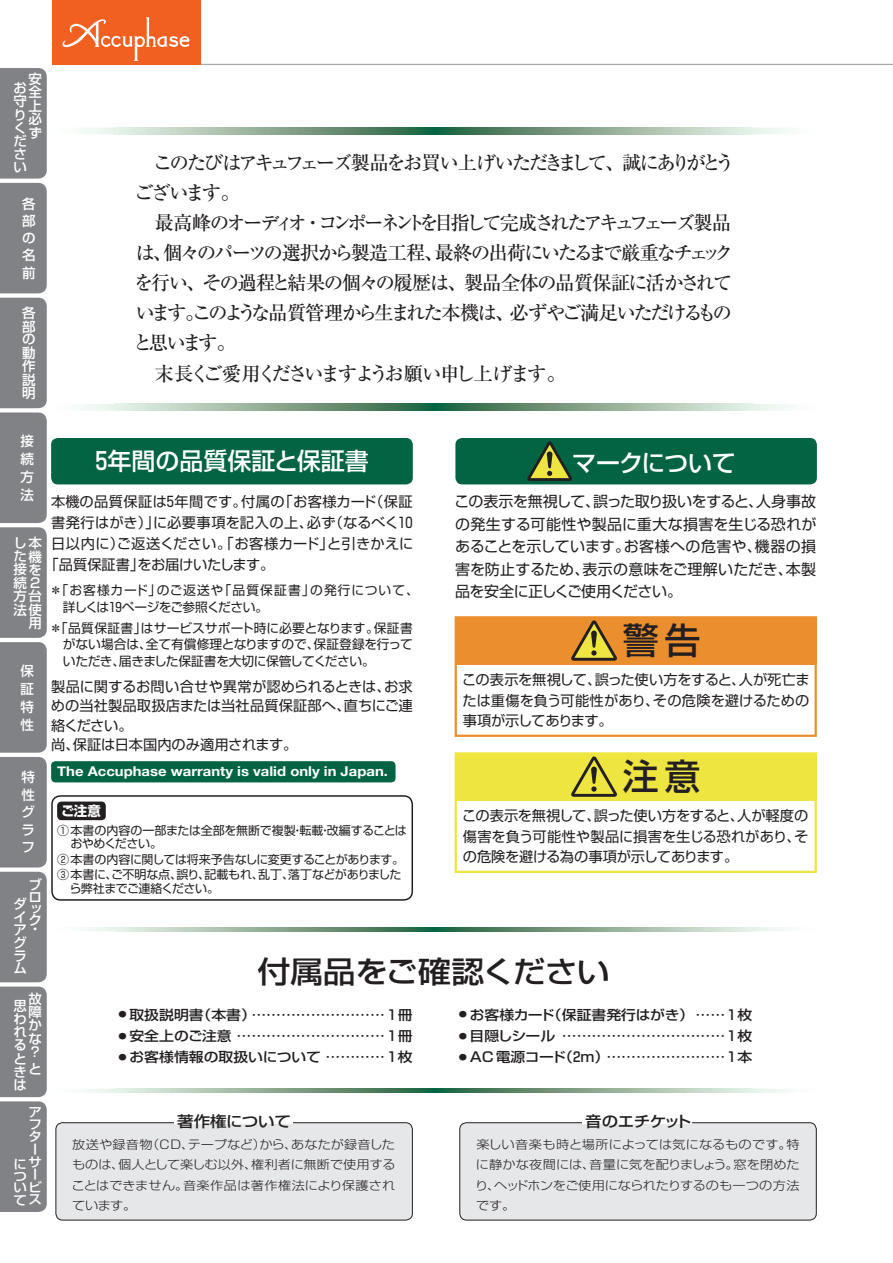
<style>
.page{position:relative;width:893px;height:1263px;background:#fff}
.page>*{position:absolute;margin:0;border:0;box-sizing:border-box;transform-origin:0 0}
.t1{font:500 36px "Shin Go Pro";color:#231f20}
.t2{font:500 30px "Shin Go Pro";letter-spacing:-.02em;color:#231f20;scale:1.1 1}
.t3{font:500 24px "Shin Go Pro";color:#fff}
.t4{font:500 24px "Shin Go Pro";letter-spacing:-.025em;color:#fff}
.t5{font:500 19.5px/30px "Ryumin Pro";letter-spacing:-.13em;color:#231f20}
.t6{font:15px/22.5px "Shin Go Pro";letter-spacing:-.005em;color:#231f20;text-align:justify}
.t7{font:500 15px "Shin Go Pro";letter-spacing:-.02em;color:#231f20;scale:1.1 1}
.t8{font:500 15px "Shin Go Pro";letter-spacing:-.04em;color:#231f20;scale:1.1 1}
.t9{font:14.25px/20.2px "Shin Go Pro";color:#231f20;text-align:justify}
.t10{font:14.25px "Shin Go Pro";letter-spacing:.025em;color:#231f20}
.t11{font:14.25px "Shin Go Pro";letter-spacing:-.02em;color:#231f20}
.t12{font:500 13.5px "Shin Go Pro";color:#231f20;scale:1.1 1}
.t13{font:500 13.5px/13.4px "Shin Go Pro";color:#fff;text-align:justify}
.t14{font:700 13.5px "Helvetica Neue";color:#fff;scale:1.1 1}
.t15{font:500 13.5px "Shin Go Pro";letter-spacing:-.02em;color:#231f20;scale:1.1 1}
.t16{font:700 13.5px "Shin Go Pro";color:#fff}
.t17{font:500 12.9px/11.4px "Shin Go Pro";color:#fff;scale:1.05 1}
.t18{font:12.75px/16.6px "Shin Go Pro";letter-spacing:-.02em;color:#231f20;text-align:justify}
.t19{font:12.75px/16.5px "Shin Go Pro";letter-spacing:.035em;color:#231f20}
.t20{font:300 12px/20.2px "Shin Go Pro";letter-spacing:-.005em;color:#231f20;text-align:justify;scale:1.1 1}
.t21{font:12px/13.5px "Shin Go Pro";letter-spacing:-.03em;color:#231f20}
</style>
<div class="page">
<svg style="left:201px;top:63px;width:692px;height:2px"></svg>
<div style="left:52px;top:0;width:149px;height:65px;background:#f26021"></div>
<svg style="left:62px;top:17px;width:128px;height:44px"></svg>
<div style="left:51px;top:438px;width:362px;height:46px;background:#026442;border-radius:7px"></div>
<div style="left:51px;top:761px;width:345px;height:21px;background:#026442;border-radius:4px"></div>
<img style="left:115px;top:1089px;width:638px;height:4px">
<img style="left:115px;top:927px;width:638px;height:4px">
<div style="left:455px;top:438px;width:362px;height:46px;background:#026442;border-radius:7px"></div>
<div style="left:455px;top:616px;width:362px;height:121px;border:2px solid #eb8f2e"></div>
<div style="left:455px;top:752px;width:362px;height:121px;border:2px solid #eee541"></div>
<div style="left:455px;top:617px;width:361px;height:47px;background:#eb8f2e"></div>
<svg style="left:571px;top:620px;width:46px;height:41px"></svg>
<div style="left:455px;top:753px;width:361px;height:47px;background:#eee541"></div>
<svg style="left:571px;top:756px;width:46px;height:41px"></svg>
<img style="left:115px;top:128px;width:638px;height:6px">
<img style="left:115px;top:404px;width:638px;height:7px">
<div style="left:57px;top:801px;width:49px;height:19px;background:#231f20;border-radius:4px"></div>
<div style="left:51px;top:795px;width:362px;height:106px;border:2px solid #231f20;border-radius:9px"></div>
<svg style="left:527px;top:441px;width:45px;height:40px"></svg>
<div style="left:56px;top:1123px;width:356px;height:97px;background:#e6e7e9;border-radius:7px"></div>
<div style="left:56px;top:1122px;width:357px;height:98px;border:1px solid #231f20;border-radius:7px"></div>
<div style="left:174px;top:1113px;width:118px;height:10px;background:#fff"></div>
<div style="left:460px;top:1123px;width:356px;height:97px;background:#e6e7e9;border-radius:7px"></div>
<div style="left:459px;top:1122px;width:358px;height:98px;border:1px solid #231f20;border-radius:7px"></div>
<div style="left:582px;top:1113px;width:110px;height:10px;background:#fff"></div>
<div style="left:0;top:68px;width:47px;height:1144px;background:#808285"></div>
<p class="t13" style="left:28px;top:70px;width:15px">安全上必ず</p>
<p class="t13" style="left:13px;top:80px;width:15px;text-align:left">お守りください</p>
<p class="t13" style="left:22px;top:193px;width:15px;line-height:17.2px">各部の名前</p>
<p class="t13" style="left:22px;top:305px;width:15px">各部の動作説明</p>
<p class="t5" style="left:133px;top:147px;width:603px">　このたびはアキュフェーズ製品をお買い上げいただきまして、誠にありがとうございます。<br>　最高峰のオーディオ・コンポーネントを目指して完成されたアキュフェーズ製品は、個々のパーツの選択から製造工程、最終の出荷にいたるまで厳重なチェックを行い、その過程と結果の個々の履歴は、製品全体の品質保証に活かされています。このような品質管理から生まれた本機は、必ずやご満足いただけるものと思います。<br>　末長くご愛用くださいますようお願い申し上げます。</p>
<p class="t13" style="left:21px;top:430px;width:15px;line-height:18px">接続方法</p>
<p class="t13" style="left:13px;top:535px;width:30px;text-align:right">し本た機接を続２方台法使用</p>
<p class="t13" style="left:21px;top:660px;width:15px;line-height:18px">保証特性</p>
<p class="t13" style="left:21px;top:766px;width:15px;line-height:17.5px">特性グラフ</p>
<p class="t13" style="left:28px;top:877px;width:15px;line-height:12.6px">ブロ</p>
<p class="t13" style="left:28px;top:901px;width:14px;line-height:11.7px">ック</p>
<p class="t13" style="left:13px;top:921px;width:25px">ア・</p>
<p class="t13" style="left:13px;top:895px;width:15px">ダイ</p>
<p class="t13" style="left:13px;top:935px;width:15px;line-height:12.8px">グラム</p>
<p class="t13" style="left:28px;top:990px;width:15px">故障かな？</p>
<p class="t13" style="left:28px;top:1060px;width:14px">と</p>
<p class="t13" style="left:13px;top:998px;width:15px">思われるときは</p>
<p class="t17" style="left:28px;top:1105px;width:13px">ア</p>
<p class="t17" style="left:28px;top:1117px;width:13px">フ</p>
<p class="t17" style="left:28px;top:1129px;width:13px">タ</p>
<p class="t17" style="left:28px;top:1142px;width:9px">ー</p>
<p class="t17" style="left:28px;top:1154px;width:14px">サ</p>
<p class="t17" style="left:28px;top:1167px;width:9px">ー</p>
<p class="t17" style="left:13px;top:1180px;width:29px">いビ</p>
<p class="t17" style="left:13px;top:1192px;width:28px">てス</p>
<p class="t17" style="left:13px;top:1157px;width:14px">につ</p>
<h3 class="t3" style="left:95px;top:441px;width:275px">5年間の品質保証と保証書</h3>
<p class="t10" style="left:51px;top:489px;width:363px">本機の品質保証は5年間です。付属の「お客様カード（保証</p>
<p class="t10" style="left:51px;top:510px;width:363px">書発行はがき）」に必要事項を記入の上、必ず（なるべく１０</p>
<p class="t9" style="left:51px;top:531px;width:364px">日以内に）ご返送ください。「お客様カード」と引きかえに</p>
<p class="t11" style="left:45px;top:552px;width:231px">「品質保証書」をお届けいたします。</p>
<p class="t19" style="left:63px;top:581px;width:357px;text-indent:-14px">＊「お客様カード」のご返送や「品質保証書」の発行について、詳しくは1 9ページをご参照ください。</p>
<p class="t18" style="left:63px;top:618px;width:352px;text-indent:-14px">＊「品質保証書」はサービスサポート時に必要となります。保証書がない場合は、全て有償修理となりますので、保証登録を行っていただき、届きました保証書を大切に保管してください。</p>
<p class="t9" style="left:51px;top:675px;width:363px;line-height:19.5px;text-align:left">製品に関するお問い合せや異常が認められるときは、お求めの当社製品取扱店または当社品質保証部へ、直ちにご連絡ください。<br>尚、保証は日本国内のみ適用されます。</p>
<p class="t14" style="left:57px;top:763px;width:302px">The Accuphase warranty is valid only in Japan.</p>
<p class="t16" style="left:61px;top:800px;width:41px">ご注意</p>
<p class="t21" style="left:70px;top:822px;width:338px;text-indent:-13px">① 本書の内容の一部または全部を無断で複製・転載・改編することはおやめください。</p>
<p class="t21" style="left:57px;top:850px;width:349px;line-height:15.6px">② 本書の内容に関しては将来予告なしに変更することがあります。<br>③ 本書に、ご不明な点、誤り、記載もれ、乱丁、落丁などがありました</p>
<p class="t21" style="left:69px;top:880px;width:151px">ら弊社までご連絡ください。</p>
<h3 class="t4" style="left:572px;top:443px;width:165px">マークについて</h3>
<p class="t6" style="left:454px;top:488px;width:363px">この表示を無視して、誤った取り扱いをすると、人身事故の発生する可能性や製品に重大な損害を生じる恐れがあることを示しています。お客様への危害や、機器の損害を防止するため、表示の意味をご理解いただき、本製品を安全に正しくご使用ください。</p>
<h1 class="t1" style="left:623px;top:611px;width:79px">警告</h1>
<p class="t9" style="left:462px;top:668px;width:349px">この表示を無視して、誤った使い方をすると、人が死亡または重傷を負う可能性があり、その危険を避けるための事項が示してあります。</p>
<h1 class="t1" style="left:623px;top:747px;width:79px">注意</h1>
<p class="t9" style="left:462px;top:804px;width:348px">この表示を無視して、誤った使い方をすると、人が軽度の傷害を負う可能性や製品に損害を生じる恐れがあり、その危険を避ける為の事項が示してあります。</p>
<h2 class="t2" style="left:258px;top:947px;width:322px">付属品をご確認ください</h2>
<p class="t12" style="left:118px;top:1003px;width:269px"><sup>●</sup> 取扱説明書（本書）……………………… １冊</p>
<p class="t12" style="left:118px;top:1025px;width:269px"><sup>●</sup> 安全上のご注意 ………………………… １冊</p>
<p class="t12" style="left:118px;top:1046px;width:269px"><sup>●</sup> お客様情報の取扱いについて ………… １枚</p>
<p class="t12" style="left:459px;top:1003px;width:268px"><sup>●</sup> お客様カード（保証書発行はがき）…… １枚</p>
<p class="t15" style="left:459px;top:1025px;width:268px"><sup>●</sup> 目隠しシール …………………………… １枚</p>
<p class="t12" style="left:459px;top:1046px;width:268px"><sup>●</sup> AC電源コード（２m）…………………… １本</p>
<p class="t7" style="left:177px;top:1109px;width:105px">著作権について</p>
<p class="t20" style="left:72px;top:1133px;width:296px">放送や録音物（CD、テープなど）から、あなたが録音したものは、個人として楽しむ以外、権利者に無断で使用することはできません。音楽作品は著作権法により保護されています。</p>
<p class="t20" style="left:475px;top:1133px;width:297px">楽しい音楽も時と場所によっては気になるものです。特に静かな夜間には、音量に気を配りましょう。窓を閉めたり、ヘッドホンをご使用になられたりするのも一つの方法です。</p>
<p class="t8" style="left:585px;top:1109px;width:98px">音のエチケット</p>
</div>
